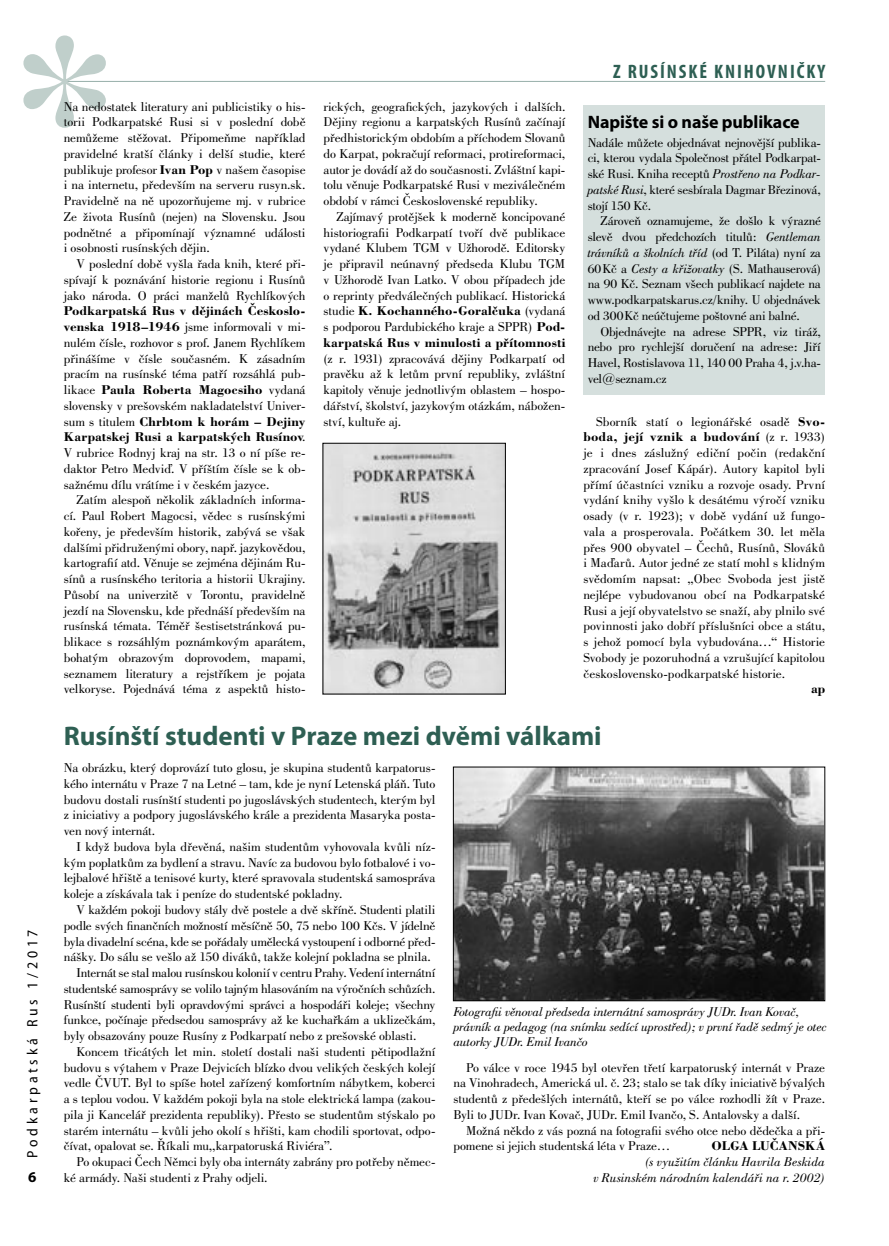
<style>
.page{position:relative;width:889px;height:1246px;background:#fff}
.page>*{position:absolute;margin:0;border:0;box-sizing:border-box;transform-origin:0 0}
.t1{font:230.25px "Bodoni AT";color:#c0cfcb}
.t2{font:700 27px "Myriad Pro";color:#2e5f53}
.t3{font:700 condensed 19.5px "Myriad Pro";letter-spacing:.1em;color:#2e5f53}
.t4{font:700 18px "Myriad Pro";letter-spacing:-.005em;color:#000}
.t5{font:semi-condensed 15px "Myriad Pro";letter-spacing:.25em;color:#000}
.t6{font:700 15px "Myriad Pro";color:#000}
.t7{font:13.5px/15.8px "Bodoni AT";letter-spacing:-.01em;color:#000;text-align:justify}
.t8{font:italic 13.5px/15px "Bodoni AT";letter-spacing:-.01em;color:#000;text-align:right}
.t9{font:700 13.5px "Bodoni AT";letter-spacing:.005em;color:#000}
.s1{font-weight:700}
.s2{font-style:italic}
</style>
<div class="page">
<hr style="left:66px;top:81px;width:759px;height:1px;background:#97afa9">
<img style="left:455px;top:769px;width:368px;height:230px">
<div style="left:453px;top:767px;width:372px;height:234px;border:1px solid #000"></div>
<div style="left:583px;top:105px;width:242px;height:289px;background:#d5dfdd"></div>
<img style="left:324px;top:445px;width:180px;height:247px">
<div style="left:322px;top:443px;width:184px;height:251px;border:1px solid #000"></div>
<h1 class="t1" style="left:7px;top:-27px;width:117px">*</h1>
<p class="t7" style="left:64px;top:98px;width:243px">Na nedostatek literatury ani publicistiky o his&shy;torii Podkarpatské Rusi si v poslední době nemůžeme stěžovat. Připomeňme například pravidelné kratší články i delší studie, které publikuje profesor <span class="s1">Ivan Pop</span> v našem časopise i na internetu, především na serveru rusyn.sk.<br>Pravidelně na ně upozorňujeme mj. v rubrice Ze života Rusínů (nejen) na Slovensku. Jsou podnětné a připomínají významné události i osobnosti rusínských dějin.</p>
<p class="t7" style="left:64px;top:256px;width:243px;text-indent:13px">V poslední době vyšla řada knih, které při&shy;spívají k poznávání historie regionu i Rusínů jako národa. O práci manželů Rychlíkových</p>
<p class="t7" style="left:64px;top:303px;width:243px"><span class="s1">Podkarpatská Rus v dějinách Českoslo&shy;venska 1918–1946</span> jsme informovali v mi&shy;nulém čísle, rozhovor s prof. Janem Rychlíkem přinášíme v čísle současném. K zásadním pracím na rusínské téma patří rozsáhlá pub&shy;likace <span class="s1">Paula Roberta Magocsiho</span> vydaná slovensky v prešovském nakladatelství Univer&shy;sum s titulem <span class="s1">Chrbtom k horám – Dejiny Karpatskej Rusi a karpatských Rusínov</span>.<br>V rubrice Rodnyj kraj na str. 13 o ní píše re&shy;daktor Petro Medviď. V příštím čísle se k ob&shy;sažnému dílu vrátíme i v českém jazyce.</p>
<p class="t7" style="left:64px;top:492px;width:243px;text-indent:13px">Zatím alespoň několik základních informa&shy;cí. Paul Robert Magocsi, vědec s rusínskými kořeny, je především historik, zabývá se však dalšími přidruženými obory, např. jazykovědou, kartografií atd. Věnuje se zejména dějinám Ru&shy;sínů a rusínského teritoria a historii Ukrajiny.<br>Působí na univerzitě v Torontu, pravidelně jezdí na Slovensku, kde přednáší především na rusínská témata. Téměř šestisetstránková pu&shy;blikace s rozsáhlým poznámkovým aparátem, bohatým obrazovým doprovodem, mapami, seznamem literatury a rejstříkem je pojata velkoryse. Pojednává téma z aspektů histo-</p>
<p class="t7" style="left:323px;top:98px;width:243px">rických, geografických, jazykových i dalších.<br>Dějiny regionu a karpatských Rusínů začínají předhistorickým obdobím a příchodem Slovanů do Karpat, pokračují reformaci, protireformaci, autor je dovádí až do současnosti. Zvláštní kapi&shy;tolu věnuje Podkarpatské Rusi v meziválečném období v rámci Československé republiky.</p>
<p class="t7" style="left:323px;top:208px;width:243px;text-indent:13px">Zajímavý protějšek k moderně koncipované historiografii Podkarpatí tvoří dvě publikace vydané Klubem TGM v Užhorodě. Editorsky je připravil neúnavný předseda Klubu TGM v Užhorodě Ivan Latko. V obou případech jde o reprinty předválečných publikací. Historická studie <span class="s1">K. Kochanného-Goralčuka</span> (vydaná s podporou Pardubického kraje a SPPR) <span class="s1">Pod&shy;karpatská Rus v minulosti a přítomnosti</span></p>
<p class="t7" style="left:323px;top:350px;width:243px">(z r. 1931) zpracovává dějiny Podkarpatí od pravěku až k letům první republiky, zvláštní kapitoly věnuje jednotlivým oblastem – hospo&shy;dářství, školství, jazykovým otázkám, nábožen&shy;ství, kultuře aj.</p>
<h3 class="t3" style="left:613px;top:61px;width:213px">Z RUSÍNSKÉ KNIHOVNIČKY</h3>
<h3 class="t4" style="left:587px;top:111px;width:213px">Napište si o naše publikace</h3>
<p class="t7" style="left:587px;top:134px;width:235px">Nadále můžete objednávat nejnovější publika&shy;ci, kterou vydala Společnost přátel Podkarpat&shy;ské Rusi. Kniha receptů <span class="s2">Prostřeno na Podkar&shy;patské Rusi</span>, které sesbírala Dagmar Březinová, stojí 150 Kč.</p>
<p class="t7" style="left:587px;top:213px;width:235px;text-indent:13px">Zároveň oznamujeme, že došlo k výrazné slevě dvou předchozích titulů: <span class="s2">Gentleman trávníků a školních tříd</span> (od T. Piláta) nyní za 60 Kč a <span class="s2">Cesty a křižovatky</span> (S. Mathauserová) na 90 Kč. Seznam všech publikací najdete na www.podkarpatskarus.cz/knihy. U objednávek od 300 Kč neúčtujeme poštovné ani balné.</p>
<p class="t7" style="left:587px;top:323px;width:235px;text-indent:13px">Objednávejte na adrese SPPR, viz tiráž, nebo pro rychlejší doručení na adrese: Jiří Havel, Rostislavova 11, 140 00 Praha 4, j.v.ha&shy;vel@seznam.cz</p>
<p class="t7" style="left:583px;top:413px;width:243px;text-indent:13px">Sborník statí o legionářské osadě <span class="s1">Svo&shy;boda, její vznik a budování</span> (z r. 1933) je i dnes záslužný ediční počin (redakční zpracování Josef Kápár). Autory kapitol byli přímí účastníci vzniku a rozvoje osady. První vydání knihy vyšlo k desátému výročí vzniku osady (v r. 1923); v době vydání už fungo&shy;vala a prosperovala. Počátkem 30. let měla přes 900 obyvatel – Čechů, Rusínů, Slováků i Maďarů. Autor jedné ze statí mohl s klidným svědomím napsat: „Obec Svoboda jest jistě nejlépe vybudovanou obcí na Podkarpatské Rusi a její obyvatelstvo se snaží, aby plnilo své povinnosti jako dobří příslušníci obce a státu, s jehož pomocí byla vybudována…“ Historie Svobody je pozoruhodná a vzrušující kapitolou československo-podkarpatské historie.</p>
<p class="t9" style="left:811px;top:681px;width:16px">ap</p>
<p class="t5" style="left:24px;top:1157px;width:230px;rotate:-90deg">Podkarpatská Rus 1/2017</p>
<p class="t6" style="left:28px;top:1168px;width:10px">6</p>
<h2 class="t2" style="left:64px;top:721px;width:539px">Rusínští studenti v Praze mezi dvěmi válkami</h2>
<p class="t7" style="left:64px;top:760px;width:373px">Na obrázku, který doprovází tuto glosu, je skupina studentů karpatorus&shy;kého internátu v Praze 7 na Letné – tam, kde je nyní Letenská pláň. Tuto budovu dostali rusínští studenti po jugoslávských studentech, kterým byl z iniciativy a podpory jugoslávského krále a prezidenta Masaryka posta&shy;ven nový internát.</p>
<p class="t7" style="left:64px;top:838px;width:373px;text-indent:13px">I když budova byla dřevěná, našim studentům vyhovovala kvůli níz&shy;kým poplatkům za bydlení a stravu. Navíc za budovou bylo fotbalové i vo&shy;lejbalové hřiště a tenisové kurty, které spravovala studentská samospráva koleje a získávala tak i peníze do studentské pokladny.</p>
<p class="t7" style="left:77px;top:901px;width:360px">V každém pokoji budovy stály dvě postele a dvě skříně. Studenti platili</p>
<p class="t7" style="left:64px;top:917px;width:373px">podle svých finančních možností měsíčně 50, 75 nebo 100 Kčs. V jídelně</p>
<p class="t7" style="left:64px;top:933px;width:373px">byla divadelní scéna, kde se pořádaly umělecká vystoupení i odborné před-</p>
<p class="t7" style="left:64px;top:949px;width:368px">nášky. Do sálu se vešlo až 150 diváků, takže kolejní pokladna se plnila.</p>
<p class="t7" style="left:77px;top:964px;width:360px">Internát se stal malou rusínskou kolonií v centru Prahy. Vedení internátní</p>
<p class="t7" style="left:64px;top:980px;width:373px">studentské samosprávy se volilo tajným hlasováním na výročních schůzích.</p>
<p class="t7" style="left:64px;top:996px;width:373px">Rusínští studenti byli opravdovými správci a hospodáři koleje; všechny</p>
<p class="t7" style="left:64px;top:1012px;width:373px">funkce, počínaje předsedou samosprávy až ke kuchařkám a uklizečkám,</p>
<p class="t7" style="left:64px;top:1027px;width:354px">byly obsazovány pouze Rusíny z Podkarpatí nebo z prešovské oblasti.</p>
<p class="t7" style="left:77px;top:1043px;width:360px">Koncem třicátých let min. století dostali naši studenti pětipodlažní</p>
<p class="t7" style="left:64px;top:1059px;width:373px">budovu s výtahem v Praze Dejvicích blízko dvou velikých českých kolejí</p>
<p class="t7" style="left:64px;top:1075px;width:373px">vedle ČVUT. Byl to spíše hotel zařízený komfortním nábytkem, koberci</p>
<p class="t7" style="left:64px;top:1090px;width:373px">a s teplou vodou. V každém pokoji byla na stole elektrická lampa (zakou-</p>
<p class="t7" style="left:64px;top:1106px;width:373px">pila ji Kancelář prezidenta republiky). Přesto se studentům stýskalo po</p>
<p class="t7" style="left:64px;top:1122px;width:373px">starém internátu – kvůli jeho okolí s hřišti, kam chodili sportovat, odpo-</p>
<p class="t7" style="left:64px;top:1138px;width:270px">čívat, opalovat se. Říkali mu,,karpatoruská Riviéra”.</p>
<p class="t7" style="left:77px;top:1153px;width:360px">Po okupaci Čech Němci byly oba internáty zabrány pro potřeby němec-</p>
<p class="t7" style="left:64px;top:1169px;width:205px">ké armády. Naši studenti z Prahy odjeli.</p>
<p class="t8" style="left:454px;top:1004px;width:375px;text-align:left">Fotografii věnoval předseda internátní samosprávy JUDr. Ivan Kovač, právník a pedagog (na snímku sedící uprostřed); v první řadě sedmý je otec autorky JUDr. Emil Ivančo</p>
<p class="t7" style="left:453px;top:1059px;width:373px;text-indent:13px">Po válce v roce 1945 byl otevřen třetí karpatoruský internát v Praze na Vinohradech, Americká ul. č. 23; stalo se tak díky iniciativě bývalých studentů z předešlých internátů, kteří se po válce rozhodli žít v Praze.<br>Byli to JUDr. Ivan Kovač, JUDr. Emil Ivančo, S. Antalovsky a další.</p>
<p class="t7" style="left:453px;top:1122px;width:373px;text-indent:13px">Možná někdo z vás pozná na fotografii svého otce nebo dědečka a při&shy;pomene si jejich studentská léta v Praze…</p>
<p class="t9" style="left:711px;top:1137px;width:115px">OLGA LUČANSKÁ</p>
<p class="t8" style="left:593px;top:1153px;width:233px;line-height:15.8px">(s využitím článku Havrila Beskida<br>v Rusinském národním kalendáři na r. 2002)</p>
</div>
